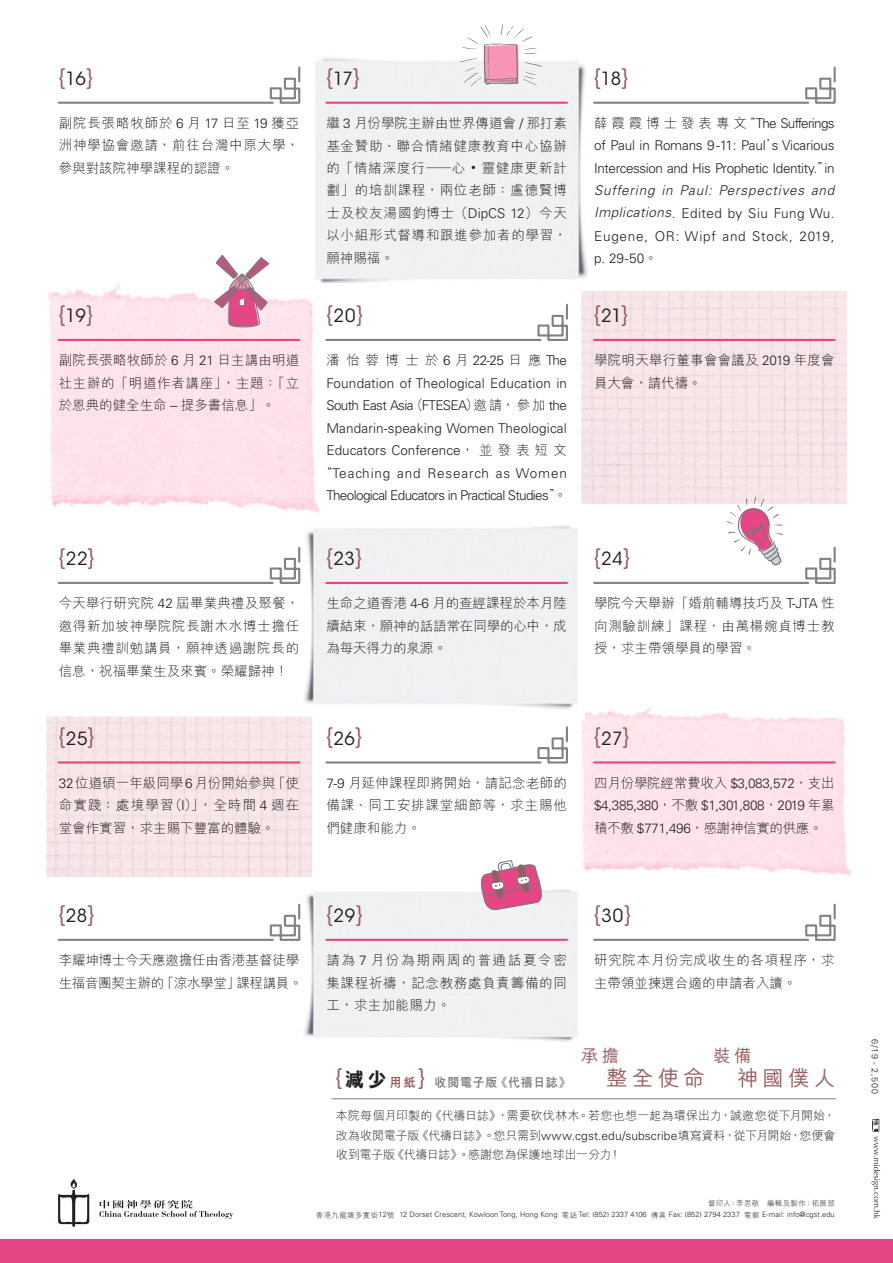
<style>
.page{position:relative;width:893px;height:1263px;background:#fff}
.page>*{position:absolute;margin:0;border:0;box-sizing:border-box;transform-origin:0 0}
.t1{font:500 condensed 21.3px "ITC Avant Garde Std";color:#975e61}
.t2{font:500 21.3px "M Hei HK";letter-spacing:.2em;color:#975e61}
.t3{font:500 17.25px "M Hei HK";color:#975e61}
.t4{font:300 13.5px/22.5px "M Hei HK";letter-spacing:.015em;color:#231f20;text-align:justify}
.t5{font:300 13.5px/22.5px "Univers LT Std";color:#231f20;text-align:justify}
.t6{font:300 13.5px/22.5px "M Hei HK";letter-spacing:-.01em;color:#231f20}
.t7{font:300 13.5px/22.5px "M Hei HK";letter-spacing:.055em;color:#231f20}
.t8{font:300 13.5px "Univers LT Std";letter-spacing:-.025em;color:#231f20}
.t9{font:300 13.5px "M Hei HK";letter-spacing:-.015em;color:#231f20}
.t10{font:300 13.5px "M Hei HK";letter-spacing:-.025em;color:#231f20}
.t11{font:300 13.5px "M Hei HK";letter-spacing:.46em;color:#231f20}
.t12{font:800 12.3px "M Hei HK";letter-spacing:.085em;color:#808285;scale:.95 1}
.t13{font:300 12px/19.5px "M Hei HK";letter-spacing:-.005em;color:#231f20;text-align:justify}
.t14{font:300 9px "Univers LT Std";color:#231f20}
.t15{font:300 7.5px "Univers LT Std";letter-spacing:.01em;color:#231f20}
.t16{font:300 7.5px "M Hei HK";letter-spacing:.05em;color:#231f20}
.s1{font-weight:400;font-stretch:normal;font-size:18px;color:#231f20}
.s2{font-family:"Univers LT Std"}
.s3{font-family:"M Hei HK"}
.s4{font-style:italic}
.s5{font-size:9.45px}
.s6{font-size:20.25px;color:#231f20}
.s7{color:#975e61}
.s8{font-size:21.15px}
</style>
<div class="page">
<img style="left:581px;top:707px;width:270px;height:169px">
<img style="left:48px;top:284px;width:272px;height:229px">
<img style="left:316px;top:57px;width:280px;height:226px">
<img style="left:296px;top:526px;width:289px;height:193px">
<img style="left:298px;top:890px;width:279px;height:152px">
<img style="left:582px;top:291px;width:265px;height:212px">
<svg style="left:727px;top:497px;width:56px;height:69px"></svg>
<svg style="left:872px;top:1119px;width:8px;height:100px"></svg>
<img style="left:47px;top:717px;width:265px;height:159px">
<hr style="left:59px;top:582px;width:214px;height:2px;background:#808285">
<svg style="left:269px;top:548px;width:32px;height:37px"></svg>
<hr style="left:594px;top:761px;width:241px;height:2px;background:#e64685">
<hr style="left:326px;top:761px;width:214px;height:2px;background:#808285">
<svg style="left:536px;top:727px;width:32px;height:37px"></svg>
<hr style="left:326px;top:102px;width:241px;height:2px;background:#e64685">
<hr style="left:59px;top:102px;width:214px;height:2px;background:#808285">
<svg style="left:269px;top:68px;width:32px;height:36px"></svg>
<hr style="left:594px;top:102px;width:214px;height:2px;background:#808285">
<svg style="left:804px;top:68px;width:32px;height:36px"></svg>
<hr style="left:59px;top:339px;width:240px;height:2px;background:#e64685">
<hr style="left:594px;top:339px;width:241px;height:2px;background:#e64685">
<hr style="left:326px;top:339px;width:214px;height:2px;background:#808285">
<svg style="left:536px;top:305px;width:32px;height:36px"></svg>
<hr style="left:59px;top:939px;width:214px;height:2px;background:#808285">
<svg style="left:269px;top:905px;width:32px;height:37px"></svg>
<div style="left:0;top:1240px;width:893px;height:23px;background:#e64685"></div>
<svg style="left:58px;top:1179px;width:31px;height:48px"></svg>
<svg style="left:99px;top:1200px;width:134px;height:19px"></svg>
<svg style="left:459px;top:24px;width:83px;height:62px"></svg>
<hr style="left:326px;top:582px;width:241px;height:2px;background:#e64685">
<hr style="left:594px;top:582px;width:214px;height:2px;background:#808285">
<svg style="left:804px;top:548px;width:32px;height:36px"></svg>
<hr style="left:59px;top:761px;width:240px;height:2px;background:#e64685">
<hr style="left:326px;top:939px;width:241px;height:2px;background:#e64685">
<hr style="left:594px;top:939px;width:214px;height:2px;background:#808285">
<svg style="left:804px;top:905px;width:32px;height:36px"></svg>
<hr style="left:332px;top:1098px;width:504px;height:1px;background:#808285">
<svg style="left:213px;top:254px;width:57px;height:74px"></svg>
<svg style="left:478px;top:860px;width:70px;height:52px"></svg>
<h1 class="t1" style="left:59px;top:63px;width:36px">{<span class="s1">16</span>}</h1>
<h1 class="t1" style="left:326px;top:63px;width:35px">{<span class="s1">17</span>}</h1>
<h1 class="t1" style="left:594px;top:63px;width:36px">{<span class="s1">18</span>}</h1>
<p class="t4" style="left:59px;top:112px;width:242px">副院長張略牧師於 <span class="s2">6</span> 月 <span class="s2">17</span> 日至 <span class="s2">19</span> 獲亞洲神學協會邀請，前往台灣中原大學，參與對該院神學課程的認證。</p>
<p class="t5" style="left:594px;top:112px;width:242px"><span class="s3">薛霞霞博士發表專文“</span>The Sufferings of Paul in Romans 9-11: Paul<span class="s3">’</span>s Vicarious Intercession and His Prophetic Identity.<span class="s3">”</span>in <span class="s4">Suffering in Paul: Perspectives and</span></p>
<p class="t5" style="left:594px;top:202px;width:242px"><span class="s4">Implications</span>. Edited by Siu Fung Wu.<br>Eugene, OR: Wipf and Stock, 2019, p. 29-50<span class="s3">。</span></p>
<p class="t4" style="left:326px;top:112px;width:242px">繼 <span class="s2">3</span> 月份學院主辦由世界傳道會 <span class="s2">/</span> 那打素基金贊助、聯合情緒健康教育中心協辦的「情緒深度行—心 <span class="s5">•</span> 靈健康更新計劃」的培訓課程，兩位老師：盧德賢博士及校友湯國鈞博士（<span class="s2">DipCS 12</span>）今天以小組形式督導和跟進參加者的學習，願神賜福。</p>
<h1 class="t1" style="left:59px;top:300px;width:36px">{<span class="s1">19</span>}</h1>
<h1 class="t1" style="left:326px;top:300px;width:38px">{<span class="s1">20</span>}</h1>
<h1 class="t1" style="left:594px;top:300px;width:35px">{<span class="s1">21</span>}</h1>
<p class="t4" style="left:59px;top:349px;width:242px">副院長張略牧師於 <span class="s2">6</span> 月 <span class="s2">21</span> 日主講由明道社主辦的「明道作者講座」，主題：「立於恩典的健全生命 <span class="s2">--</span> 提多書信息」。</p>
<p class="t11" style="left:326px;top:353px;width:242px">潘怡蓉博士於<span class="s2">6</span>月<span class="s2">22-25</span>日應<span class="s2">The</span></p>
<p class="t5" style="left:320px;top:372px;width:249px;text-align:center">Foundation of Theological Education in South East Asia <span class="s3">（</span>FTESEA<span class="s3">）邀請，參加</span> the Mandarin-speaking Women Theological Educators Conference<span class="s3">，並發表短文“</span>Teaching and Research as Women Theological Educators in Practical Studies<span class="s3">”。</span></p>
<p class="t4" style="left:594px;top:349px;width:242px">學院明天舉行董事會會議及 <span class="s2">2019</span> 年度會員大會，請代禱。</p>
<h1 class="t1" style="left:59px;top:543px;width:37px">{<span class="s1">22</span>}</h1>
<h1 class="t1" style="left:326px;top:543px;width:37px">{<span class="s1">23</span>}</h1>
<h1 class="t1" style="left:594px;top:543px;width:37px">{<span class="s1">24</span>}</h1>
<p class="t4" style="left:59px;top:592px;width:242px">今天舉行研究院 <span class="s2">42</span> 屆畢業典禮及聚餐，邀得新加坡神學院院長謝木水博士擔任畢業典禮訓勉講員，願神透過謝院長的信息，祝福畢業生及來賓。榮耀歸神！</p>
<p class="t4" style="left:326px;top:592px;width:242px">生命之道香港 <span class="s2">4-6</span> 月的查經課程於本月陸續結束，願神的話語常在同學的心中，成為每天得力的泉源。</p>
<p class="t4" style="left:594px;top:592px;width:242px">學院今天舉辦「婚前輔導技巧及 <span class="s2">T-JTA</span> 性向測驗訓練」課程，由萬楊婉貞博士教授，求主帶領學員的學習。</p>
<h1 class="t1" style="left:59px;top:723px;width:37px">{<span class="s1">25</span>}</h1>
<h1 class="t1" style="left:326px;top:723px;width:37px">{<span class="s1">26</span>}</h1>
<h1 class="t1" style="left:594px;top:723px;width:37px">{<span class="s1">27</span>}</h1>
<p class="t4" style="left:59px;top:771px;width:242px"><span class="s2">32</span>位道碩一年級同學<span class="s2">6</span>月份開始參與「使命實踐：處境學習（<span class="s2">I</span>）」，全時間 <span class="s2">4</span> 週在堂會作實習，求主賜下豐富的體驗。</p>
<p class="t9" style="left:594px;top:776px;width:242px">四月份學院經常費收入 <span class="s2">$3,083,572</span>，支出</p>
<p class="t4" style="left:326px;top:771px;width:242px"><span class="s2">7-9</span> 月延伸課程即將開始，請記念老師的備課、同工安排課堂細節等，求主賜他們健康和能力。</p>
<p class="t8" style="left:594px;top:797px;width:242px">$4,385,380<span class="s3">，不敷</span> $1,301,808<span class="s3">，</span>2019 <span class="s3">年累</span></p>
<p class="t10" style="left:594px;top:821px;width:230px">積不敷 <span class="s2">$771,496</span>，感謝神信實的供應。</p>
<h1 class="t1" style="left:59px;top:900px;width:37px">{<span class="s1">28</span>}</h1>
<p class="t6" style="left:59px;top:949px;width:245px">李耀坤博士今天應邀擔任由香港基督徒學生福音團契主辦的「涼水學堂」課程講員。</p>
<h1 class="t1" style="left:326px;top:900px;width:38px">{<span class="s1">29</span>}</h1>
<h1 class="t1" style="left:594px;top:900px;width:38px">{<span class="s1">30</span>}</h1>
<p class="t4" style="left:326px;top:949px;width:242px">請為 <span class="s2">7</span> 月份為期兩周的普通話夏令密集課程祈禱，記念教務處負責籌備的同工，求主加能賜力。</p>
<p class="t7" style="left:594px;top:949px;width:242px">研究院本月份完成收生的各項程序，求主帶領並揀選合適的申請者入讀。</p>
<p class="t12" style="left:336px;top:1076px;width:248px"><sup>{</sup> <span class="s6">減少</span><span class="s7">用紙</span> <sup>}</sup> 收閱電子版《代禱日誌》</p>
<p class="t3" style="left:581px;top:1043px;width:39px">承擔</p>
<h1 class="t2" style="left:606px;top:1063px;width:100px">整全使命</h1>
<p class="t3" style="left:713px;top:1043px;width:39px">裝備</p>
<h1 class="t2" style="left:737px;top:1063px;width:100px">神國僕<span class="s8">人</span></h1>
<p class="t13" style="left:336px;top:1106px;width:501px">本院每個月印製的《代禱日誌》，需要砍伐林木。若您也想一起為環保出力，誠邀您從下月開始，改為收閱電子版《代禱日誌》。您只需到<span class="s2">www.cgst.edu/subscribe</span>填寫資料，從下月開始，您便會收到電子版《代禱日誌》。感謝您為保護地球出一分力！</p>
<p class="t16" style="left:708px;top:1199px;width:128px">督印人：李思敬 編輯及製作：拓展部</p>
<p class="t15" style="left:316px;top:1210px;width:520px"><span class="s3">香港九龍塘多實街</span>12<span class="s3">號</span> 12 Dorset Crescent, Kowloon Tong, Hong Kong <span class="s3">電話</span> Tel: (852) 2337 4106 <span class="s3">傳真</span> Fax: (852) 2794 2337 <span class="s3">電郵</span> E-mail: info@cgst.edu</p>
<p class="t14" style="left:880px;top:1039px;width:56px;rotate:90deg">6/19 - 2,500</p>
</div>
